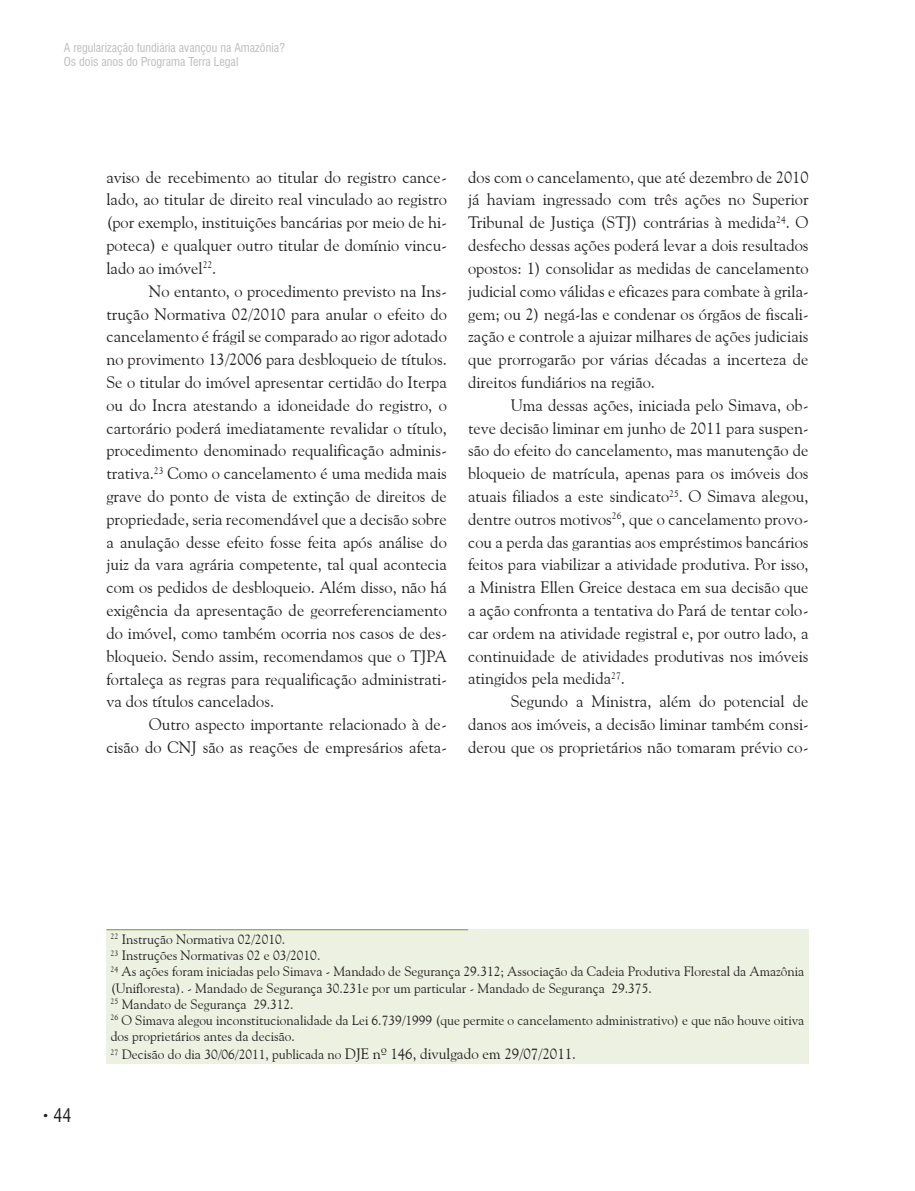
<style>
.page{position:relative;width:915px;height:1191px;background:#fff}
.page>*{position:absolute;margin:0;border:0;box-sizing:border-box;transform-origin:0 0}
.t1{font:condensed 18px "Swiss 721 BT";color:#231f20}
.t2{font:16.5px/22.8px "Goudy Old Style BT";color:#231f20;text-align:justify}
.t3{font:13.5px/16.2px "Goudy Old Style BT";color:#231f20}
.t4{font:condensed 12px/14.4px "Swiss 721 BT";color:#bcbdc0}
.s1{font-size:15px}
</style>
<div class="page">
<div style="left:106px;top:929px;width:702px;height:134px;background:#edf1e2"></div>
<hr style="left:106px;top:929px;width:362px;height:1px;background:#799a27">
<p class="t4" style="left:64px;top:40px;width:223px">A regularização fundiária avançou na Amazônia?<br>Os dois anos do Programa Terra Legal</p>
<p class="t2" style="left:106px;top:165px;width:342px">aviso de recebimento ao titular do registro cance&shy;lado, ao titular de direito real vinculado ao registro (por exemplo, instituições bancárias por meio de hi&shy;poteca) e qualquer outro titular de domínio vincu&shy;lado ao imóvel<sup>22</sup>.</p>
<p class="t2" style="left:106px;top:279px;width:342px;text-indent:43px">No entanto, o procedimento previsto na Ins&shy;trução Normativa 02/2010 para anular o efeito do cancelamento é frágil se comparado ao rigor adotado no provimento 13/2006 para desbloqueio de títulos.<br>Se o titular do imóvel apresentar certidão do Iterpa ou do Incra atestando a idoneidade do registro, o cartorário poderá imediatamente revalidar o título, procedimento denominado requalificação adminis&shy;trativa.<sup>23</sup> Como o cancelamento é uma medida mais grave do ponto de vista de extinção de direitos de propriedade, seria recomendável que a decisão sobre a anulação desse efeito fosse feita após análise do juiz da vara agrária competente, tal qual acontecia com os pedidos de desbloqueio. Além disso, não há exigência da apresentação de georreferenciamento do imóvel, como também ocorria nos casos de des&shy;bloqueio. Sendo assim, recomendamos que o TJPA fortaleça as regras para requalificação administrati&shy;va dos títulos cancelados.</p>
<p class="t2" style="left:106px;top:712px;width:342px;text-align:right">Outro aspecto importante relacionado à de-<br>cisão do CNJ são as reações de empresários afeta-</p>
<p class="t2" style="left:468px;top:165px;width:342px">dos com o cancelamento, que até dezembro de 2010 já haviam ingressado com três ações no Superior Tribunal de Justiça (STJ) contrárias à medida<sup>24</sup>. O desfecho dessas ações poderá levar a dois resultados opostos: 1) consolidar as medidas de cancelamento judicial como válidas e eficazes para combate à grila&shy;gem; ou 2) negá-las e condenar os órgãos de fiscali&shy;zação e controle a ajuizar milhares de ações judiciais que prorrogarão por várias décadas a incerteza de direitos fundiários na região.</p>
<p class="t2" style="left:468px;top:393px;width:342px;text-indent:43px">Uma dessas ações, iniciada pelo Simava, ob&shy;teve decisão liminar em junho de 2011 para suspen&shy;são do efeito do cancelamento, mas manutenção de bloqueio de matrícula, apenas para os imóveis dos atuais filiados a este sindicato<sup>25</sup>. O Simava alegou, dentre outros motivos<sup>26</sup>, que o cancelamento provo&shy;cou a perda das garantias aos empréstimos bancários feitos para viabilizar a atividade produtiva. Por isso, a Ministra Ellen Greice destaca em sua decisão que a ação confronta a tentativa do Pará de tentar colo&shy;car ordem na atividade registral e, por outro lado, a continuidade de atividades produtivas nos imóveis atingidos pela medida<sup>27</sup>.</p>
<p class="t2" style="left:468px;top:690px;width:342px;text-indent:43px">Segundo a Ministra, além do potencial de danos aos imóveis, a decisão liminar também consi&shy;derou que os proprietários não tomaram prévio co-</p>
<p class="t1" style="left:53px;top:1104px;width:19px">44</p>
<p class="t3" style="left:111px;top:931px;width:695px"><sup>22</sup> Instrução Normativa 02/2010.<br><sup>23</sup> Instruções Normativas 02 e 03/2010.<br><sup>24</sup> As ações foram iniciadas pelo Simava - Mandado de Segurança 29.312; Associação da Cadeia Produtiva Florestal da Amazônia (Unifloresta). - Mandado de Segurança 30.231e por um particular - Mandado de Segurança 29.375.<br><sup>25</sup> Mandato de Segurança 29.312.<br><sup>26</sup> O Simava alegou inconstitucionalidade da Lei 6.739/1999 (que permite o cancelamento administrativo) e que não houve oitiva dos proprietários antes da decisão.</p>
<p class="t3" style="left:111px;top:1046px;width:466px"><sup>27</sup> Decisão do dia 30/06/2011, publicada no <span class="s1">DJE nº 146, divulgado em 29/07/2011.</span></p>
</div>
